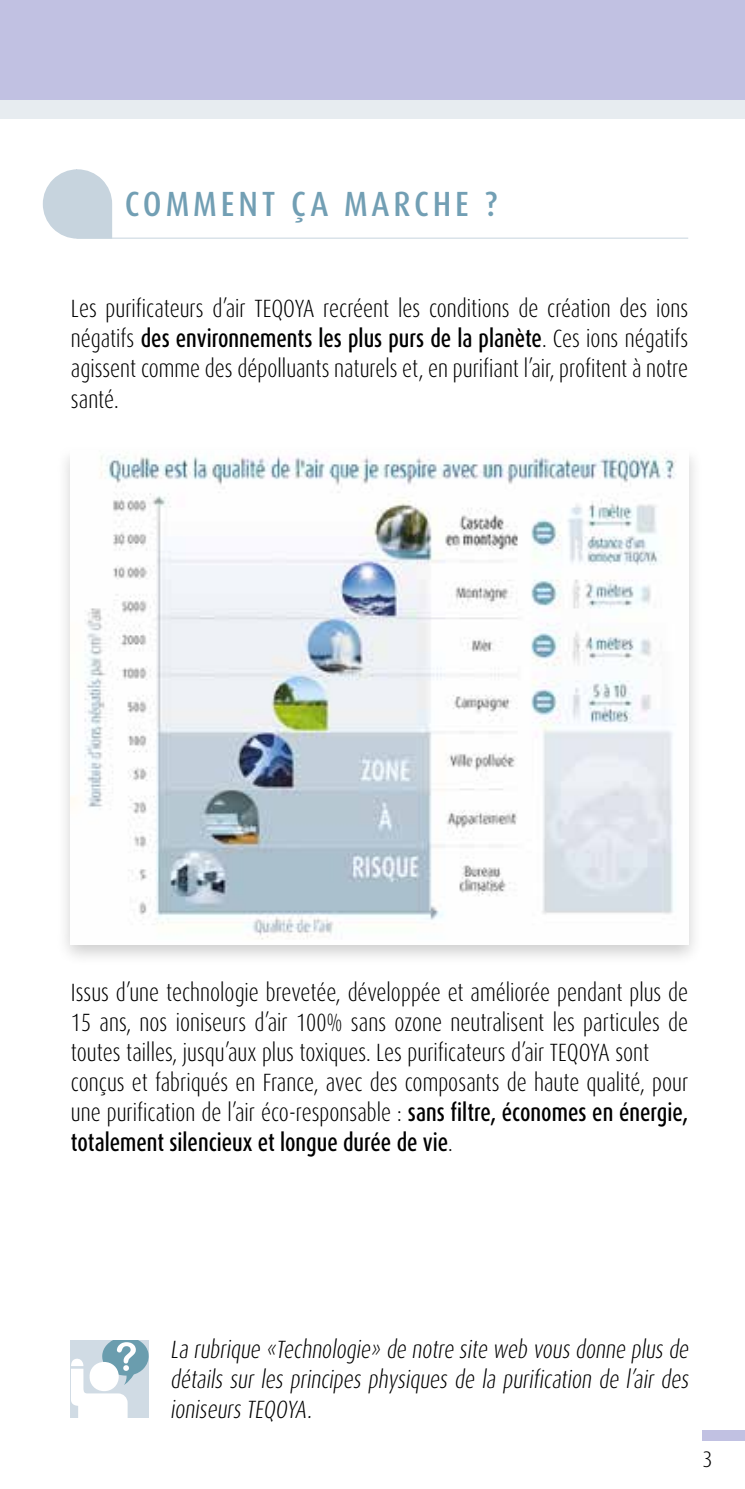
<style>
.page{position:relative;width:745px;height:1489px;background:#fff}
.page>*{position:absolute;margin:0;border:0;box-sizing:border-box;transform-origin:0 0}
.t1{font:500 condensed 35px "Dax OT";letter-spacing:.11em;color:#729fb4}
.t2{font:300 condensed 25px/30px "Dax OT";color:#000;text-align:justify;scale:.9 1}
.t3{font:300 condensed 22.5px "Dax OT";color:#000}
.s1{font-weight:500}
</style>
<div class="page">
<svg style="left:71px;top:1340px;width:78px;height:77px"></svg>
<div style="left:0;top:100px;width:744px;height:18px;background:#e7ecf0"></div>
<div style="left:0;top:0;width:744px;height:100px;background:#c1c1e2"></div>
<svg style="left:43px;top:169px;width:72px;height:70px"></svg>
<hr style="left:76px;top:238px;width:611px;height:1px;background:#c7d4de">
<div style="left:56px;top:441px;width:647px;height:525px;background:#000;opacity:.2"></div>
<img style="left:71px;top:457px;width:616px;height:487px">
<div style="left:0;top:429px;width:744px;height:28px;background:#fff"></div>
<div style="left:702px;top:1430px;width:42px;height:10px;background:#c1c1e2"></div>
<h1 class="t1" style="left:125px;top:182px;width:374px">COMMENT ÇA MARCHE ?</h1>
<p class="t2" style="left:71px;top:294px;width:687px">Les purificateurs d’air TEQOYA recréent les conditions de création des ions négatifs <span class="s1">des environnements les plus purs de la planète</span>. Ces ions négatifs agissent comme des dépolluants naturels et, en purifiant l’air, profitent à notre santé.</p>
<p class="t2" style="left:71px;top:977px;width:687px;text-align:left">Issus d’une technologie brevetée, développée et améliorée pendant plus de 15 ans, nos ioniseurs d’air 100% sans ozone neutralisent les particules de toutes tailles, jusqu’aux plus toxiques. Les purificateurs d’air TEQOYA sont conçus et fabriqués en France, avec des composants de haute qualité, pour une purification de l’air éco-responsable : <span class="s1">sans filtre, économes en énergie, totalement silencieux et longue durée de vie</span>.</p>
<p class="t2" style="left:170px;top:1334px;width:581px">La rubrique «Technologie» de notre site web vousdonne plusde détails sur les principes physiques de la purification de l’air des ioniseursTEQOYA.</p>
<p class="t3" style="left:702px;top:1444px;width:12px">3</p>
</div>
